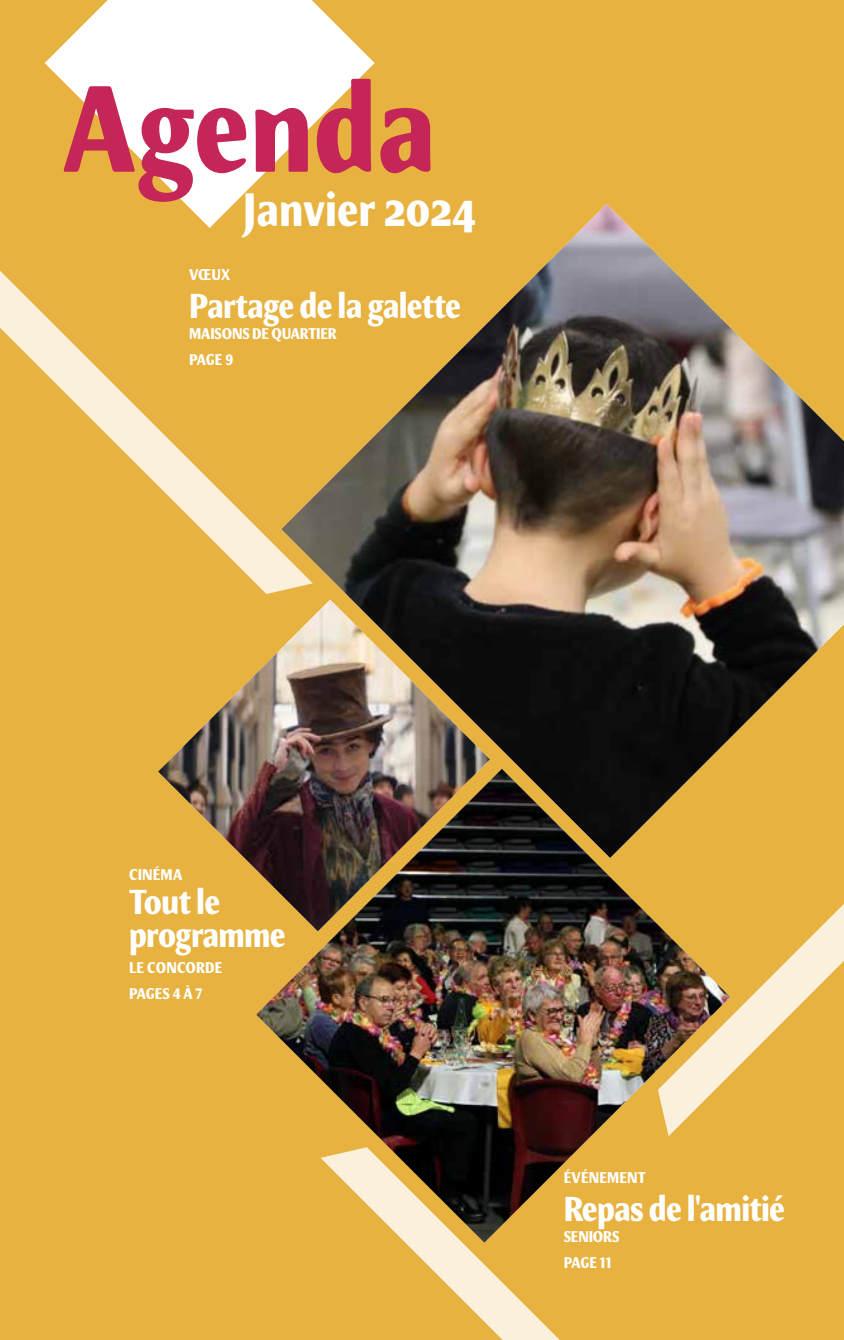
<style>
.page{position:relative;width:844px;height:1340px;background:#fff}
.page>*{position:absolute;margin:0;border:0;box-sizing:border-box;transform-origin:0 0}
.t1{font:700 condensed 123.9px "Meadow Pro";color:#c52658}
.t2{font:700 condensed 47.25px "Meadow Pro";color:#fff}
.t3{font:700 condensed 35px/33.2px "Meadow Pro";letter-spacing:-.02em;color:#fff}
.t4{font:700 condensed 15.75px/25.9px "Meadow Pro";color:#fff}
</style>
<div class="page">
<div style="left:0;top:0;width:843px;height:1339px;background:#e7b23f"></div>
<svg style="left:730px;top:905px;width:113px;height:170px"></svg>
<svg style="left:0;top:271px;width:281px;height:323px"></svg>
<svg style="left:404px;top:1242px;width:155px;height:97px"></svg>
<svg style="left:45px;top:0;width:329px;height:228px;fill:#fff"></svg>
<img style="left:281px;top:204px;width:562px;height:564px">
<img style="left:256px;top:768px;width:474px;height:474px">
<img style="left:158px;top:599px;width:332px;height:332px">
<h1 class="t1" style="left:63px;top:55px;width:374px">Agenda</h1>
<h2 class="t2" style="left:243px;top:182px;width:234px">Janvier 2024</h2>
<p class="t4" style="left:189px;top:261px;width:43px">VŒUX</p>
<h3 class="t3" style="left:189px;top:289px;width:273px">Partage de la galette</h3>
<p class="t4" style="left:189px;top:321px;width:149px">MAISONS DE QUARTIER<br>PAGE 9</p>
<p class="t4" style="left:129px;top:862px;width:55px">CINÉMA</p>
<h3 class="t3" style="left:129px;top:885px;width:158px">Tout le programme</h3>
<p class="t4" style="left:129px;top:954px;width:95px">LE CONCORDE<br>PAGES 4 À 7</p>
<p class="t4" style="left:563px;top:1164px;width:83px">ÉVÉNEMENT</p>
<h3 class="t3" style="left:563px;top:1192px;width:223px">Repas de l'amitié</h3>
<p class="t4" style="left:563px;top:1223px;width:57px">SENIORS<br>PAGE 11</p>
</div>
